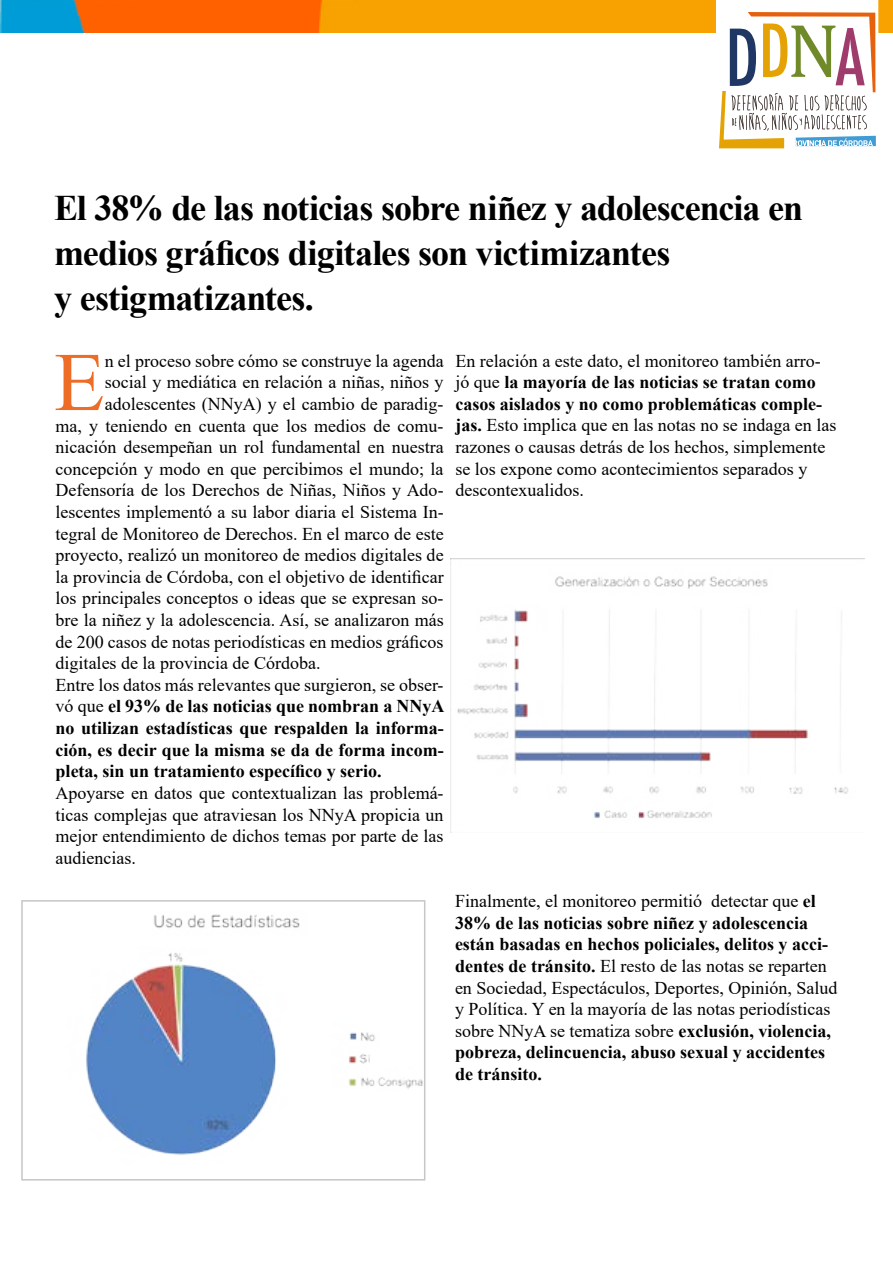
<style>
.page{position:relative;width:893px;height:1263px;background:#fff}
.page>*{position:absolute;margin:0;border:0;box-sizing:border-box;transform-origin:0 0}
.t1{font:83.25px "Times New Roman";color:#ed6c26}
.t2{font:700 36px/45px "Times New Roman";letter-spacing:-.025em;color:#000}
.t3{font:18px/21.6px "Times New Roman";color:#000}
.t4{font:700 18px "Times New Roman";color:#000}
.s1{font-weight:700}
.s2{font-weight:400}
</style>
<div class="page">
<img style="left:0;top:0;width:893px;height:32px">
<svg style="left:716px;top:0;width:162px;height:149px"></svg>
<img style="left:451px;top:558px;width:414px;height:261px">
<img style="left:86px;top:914px;width:336px;height:241px">
<div style="left:21px;top:900px;width:404px;height:280px;border:2px solid #c6c6c6"></div>
<h2 class="t2" style="left:54px;top:185px;width:751px">El 38% de las noticias sobre niñez y adolescencia en medios gráficos digitales son victimizantes<br>y estigmatizantes.</h2>
<h1 class="t1" style="left:54px;top:323px;width:52px">E</h1>
<p class="t3" style="left:105px;top:349px;width:340px">n el proceso sobre cómo se construye la agenda</p>
<p class="t3" style="left:455px;top:349px;width:382px">En relación a este dato, el monitoreo también arro&shy;jó que <span class="s1">la mayoría de las noticias se tratan como casos aislados y no como problemáticas comple&shy;jas.</span> Esto implica que en las notas no se indaga en las razones o causas detrás de los hechos, simplemente se los expone como acontecimientos separados y descontexualidos.</p>
<p class="t3" style="left:105px;top:371px;width:340px">social y mediática en relación a niñas, niños y</p>
<p class="t3" style="left:105px;top:393px;width:340px">adolescentes (NNyA) y el cambio de paradig-</p>
<p class="t3" style="left:56px;top:414px;width:389px">ma, y teniendo en cuenta que los medios de comu-</p>
<p class="t3" style="left:56px;top:436px;width:389px">nicación desempeñan un rol fundamental en nuestra</p>
<p class="t3" style="left:56px;top:457px;width:389px">concepción y modo en que percibimos el mundo; la</p>
<p class="t3" style="left:56px;top:479px;width:389px">Defensoría de los Derechos de Niñas, Niños y Ado-</p>
<p class="t3" style="left:56px;top:501px;width:389px">lescentes implementó a su labor diaria el Sistema In-</p>
<p class="t3" style="left:56px;top:522px;width:389px">tegral de Monitoreo de Derechos. En el marco de este</p>
<p class="t3" style="left:56px;top:544px;width:389px">proyecto, realizó un monitoreo de medios digitales de</p>
<p class="t3" style="left:56px;top:565px;width:389px">la provincia de Córdoba, con el objetivo de identificar</p>
<p class="t3" style="left:56px;top:587px;width:389px">los principales conceptos o ideas que se expresan so-</p>
<p class="t3" style="left:56px;top:609px;width:389px">bre la niñez y la adolescencia. Así, se analizaron más</p>
<p class="t3" style="left:56px;top:630px;width:389px">de 200 casos de notas periodísticas en medios gráficos</p>
<p class="t3" style="left:56px;top:652px;width:266px">digitales de la provincia de Córdoba.</p>
<p class="t3" style="left:56px;top:673px;width:389px">Entre los datos más relevantes que surgieron, se obser-</p>
<p class="t4" style="left:56px;top:693px;width:390px"><span class="s2">vó que</span> el 93% de las noticias que nombran a NNyA</p>
<p class="t4" style="left:56px;top:715px;width:389px">no utilizan estadísticas que respalden la informa-</p>
<p class="t4" style="left:56px;top:737px;width:389px">ción, es decir que la misma se da de forma incom-</p>
<p class="t4" style="left:56px;top:758px;width:327px">pleta, sin un tratamiento específico y serio.</p>
<p class="t3" style="left:56px;top:781px;width:389px;text-align:justify">Apoyarse en datos que contextualizan las problemá&shy;ticas complejas que atraviesan los NNyA propicia un mejor entendimiento de dichos temas por parte de las audiencias.</p>
<p class="t3" style="left:455px;top:890px;width:384px">Finalmente, el monitoreo permitió detectar que <span class="s1">el 38% de las noticias sobre niñez y adolescencia están basadas en hechos policiales, delitos y acci&shy;dentes de tránsito.</span> El resto de las notas se reparten en Sociedad, Espectáculos, Deportes, Opinión, Salud y Política. Y en la mayoría de las notas periodísticas sobre NNyA se tematiza sobre <span class="s1">exclusión, violencia, pobreza, delincuencia, abuso sexual y accidentes de tránsito.</span></p>
</div>
